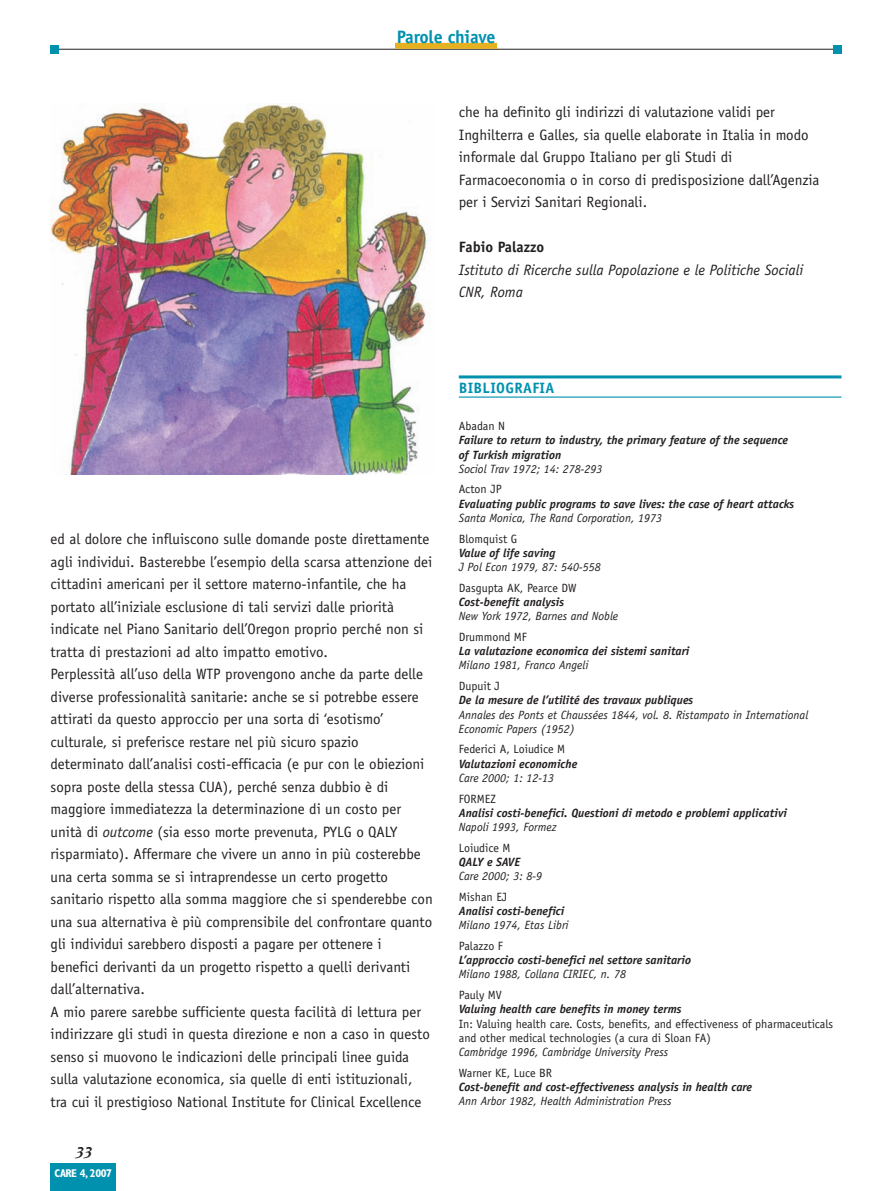
<style>
.page{position:relative;width:893px;height:1191px;background:#fff}
.page>*{position:absolute;margin:0;border:0;box-sizing:border-box;transform-origin:0 0}
.t1{font:700 18px "Officina Sans";letter-spacing:-.01em;color:#0091af}
.t2{font:italic 700 16.5px "New Baskerville";color:#231f20}
.t3{font:15px/22.5px "Officina Sans";color:#231f20}
.t4{font:italic 15px/22.5px "Officina Sans";color:#231f20}
.t5{font:700 15px "Officina Sans";color:#231f20}
.t6{font:700 15px "Officina Sans";letter-spacing:.02em;color:#0091af}
.t7{font:italic 700 12px/14.2px "Officina Sans";color:#231f20}
.t8{font:italic 12px/14.2px "Officina Sans";color:#231f20}
.t9{font:12px/14.2px "Officina Sans";color:#231f20}
.t10{font:italic 700 12px "Officina Sans";letter-spacing:-.02em;color:#231f20}
.t11{font:700 condensed 11.25px "Gill Sans";letter-spacing:-.04em;color:#fff}
.s1{font-style:italic}
</style>
<div class="page">
<div style="left:51px;top:1163px;width:65px;height:28px;background:#0091af"></div>
<hr style="left:51px;top:49px;width:786px;height:1px;background:#231f20">
<div style="left:395px;top:43px;width:102px;height:6px;background:#e6b120"></div>
<div style="left:51px;top:45px;width:8px;height:9px;background:#0091af"></div>
<div style="left:833px;top:45px;width:9px;height:9px;background:#0091af"></div>
<hr style="left:459px;top:375px;width:382px;height:3px;background:#0091af">
<hr style="left:459px;top:396px;width:382px;height:2px;background:#0091af">
<img style="left:51px;top:104px;width:379px;height:371px">
<p class="t1" style="left:397px;top:30px;width:100px">Parole chiave</p>
<p class="t3" style="left:459px;top:102px;width:362px">che ha definito gli indirizzi di valutazione validi per Inghilterra e Galles, sia quelle elaborate in Italia in modo informale dal Gruppo Italiano per gli Studi di Farmacoeconomia o in corso di predisposizione dall’Agenzia per i Servizi Sanitari Regionali.</p>
<p class="t5" style="left:459px;top:241px;width:87px">Fabio Palazzo</p>
<p class="t4" style="left:459px;top:260px;width:346px">Istituto di Ricerche sulla Popolazione e le Politiche Sociali<br>CNR, Roma</p>
<p class="t3" style="left:51px;top:529px;width:384px">ed al dolore che influiscono sulle domande poste direttamente agli individui. Basterebbe l’esempio della scarsa attenzione dei cittadini americani per il settore materno-infantile, che ha portato all’iniziale esclusione di tali servizi dalle priorità indicate nel Piano Sanitario dell’Oregon proprio perché non si tratta di prestazioni ad alto impatto emotivo.<br>Perplessità all’uso della WTP provengono anche da parte delle diverse professionalità sanitarie: anche se si potrebbe essere attirati da questo approccio per una sorta di ‘esotismo’ culturale, si preferisce restare nel più sicuro spazio determinato dall’analisi costi-efficacia (e pur con le obiezioni sopra poste della stessa CUA), perché senza dubbio è di maggiore immediatezza la determinazione di un costo per unità di <span class="s1">outcome</span> (sia esso morte prevenuta, PYLG o QALY risparmiato). Affermare che vivere un anno in più costerebbe una certa somma se si intraprendesse un certo progetto sanitario rispetto alla somma maggiore che si spenderebbe con una sua alternativa è più comprensibile del confrontare quanto gli individui sarebbero disposti a pagare per ottenere i benefici derivanti da un progetto rispetto a quelli derivanti dall’alternativa.<br>A mio parere sarebbe sufficiente questa facilità di lettura per indirizzare gli studi in questa direzione e non a caso in questo senso si muovono le indicazioni delle principali linee guida sulla valutazione economica, sia quelle di enti istituzionali, tra cui il prestigioso National Institute for Clinical Excellence</p>
<p class="t2" style="left:75px;top:1147px;width:18px">33</p>
<p class="t11" style="left:54px;top:1169px;width:59px">CARE 4, 2007</p>
<p class="t6" style="left:459px;top:382px;width:97px">BIBLIOGRAFIA</p>
<p class="t9" style="left:459px;top:420px;width:48px">Abadan N</p>
<p class="t7" style="left:459px;top:434px;width:331px">Failure to return to industry, the primary feature of the sequence of Turkish migration</p>
<p class="t8" style="left:459px;top:462px;width:145px">Sociol Trav 1972; 14: 278-293</p>
<p class="t9" style="left:459px;top:483px;width:44px">Acton JP</p>
<p class="t7" style="left:459px;top:497px;width:337px">Evaluating public programs to save lives: the case of heart attacks</p>
<p class="t8" style="left:459px;top:512px;width:205px">Santa Monica, The Rand Corporation, 1973</p>
<p class="t9" style="left:459px;top:532px;width:60px">Blomquist G</p>
<p class="t7" style="left:459px;top:546px;width:98px">Value of life saving</p>
<p class="t8" style="left:459px;top:561px;width:143px">J Pol Econ 1979, 87: 540-558</p>
<p class="t9" style="left:459px;top:581px;width:119px">Dasgupta AK, Pearce DW</p>
<p class="t7" style="left:459px;top:596px;width:107px">Cost-benefit analysis</p>
<p class="t8" style="left:459px;top:610px;width:161px">New York 1972, Barnes and Noble</p>
<p class="t9" style="left:459px;top:630px;width:70px">Drummond MF</p>
<p class="t7" style="left:459px;top:645px;width:232px">La valutazione economica dei sistemi sanitari</p>
<p class="t8" style="left:459px;top:659px;width:131px">Milano 1981, Franco Angeli</p>
<p class="t9" style="left:459px;top:680px;width:43px">Dupuit J</p>
<p class="t7" style="left:459px;top:694px;width:236px">De la mesure de l’utilité des travaux publiques</p>
<p class="t8" style="left:459px;top:708px;width:351px">Annales des Ponts et Chaussées 1844, vol. 8. Ristampato in International<br>Economic Papers (1952)</p>
<p class="t9" style="left:459px;top:743px;width:108px">Federici A, Loiudice M</p>
<p class="t7" style="left:459px;top:757px;width:120px">Valutazioni economiche</p>
<p class="t8" style="left:459px;top:771px;width:97px">Care 2000; 1: 12-13</p>
<p class="t9" style="left:459px;top:792px;width:38px">FORMEZ</p>
<p class="t7" style="left:459px;top:806px;width:330px">Analisi costi-benefici. Questioni di metodo e problemi applicativi</p>
<p class="t8" style="left:459px;top:821px;width:99px">Napoli 1993, Formez</p>
<p class="t9" style="left:459px;top:841px;width:53px">Loiudice M</p>
<p class="t10" style="left:459px;top:857px;width:63px">QALY e SAVE</p>
<p class="t8" style="left:459px;top:870px;width:85px">Care 2000; 3: 8-9</p>
<p class="t9" style="left:459px;top:890px;width:50px">Mishan EJ</p>
<p class="t7" style="left:459px;top:905px;width:107px">Analisi costi-benefici</p>
<p class="t8" style="left:459px;top:919px;width:111px">Milano 1974, Etas Libri</p>
<p class="t9" style="left:459px;top:939px;width:46px">Palazzo F</p>
<p class="t7" style="left:459px;top:954px;width:234px">L’approccio costi-benefici nel settore sanitario</p>
<p class="t8" style="left:459px;top:968px;width:169px">Milano 1988, Collana CIRIEC, n. 78</p>
<p class="t9" style="left:459px;top:989px;width:45px">Pauly MV</p>
<p class="t7" style="left:459px;top:1003px;width:224px">Valuing health care benefits in money terms</p>
<p class="t9" style="left:459px;top:1017px;width:376px">In: Valuing health care. Costs, benefits, and effectiveness of pharmaceuticals and other medical technologies (a cura di Sloan FA)</p>
<p class="t8" style="left:459px;top:1045px;width:211px">Cambridge 1996, Cambridge University Press</p>
<p class="t9" style="left:459px;top:1066px;width:95px">Warner KE, Luce BR</p>
<p class="t7" style="left:459px;top:1080px;width:295px">Cost-benefit and cost-effectiveness analysis in health care</p>
<p class="t8" style="left:459px;top:1095px;width:214px">Ann Arbor 1982, Health Administration Press</p>
</div>
